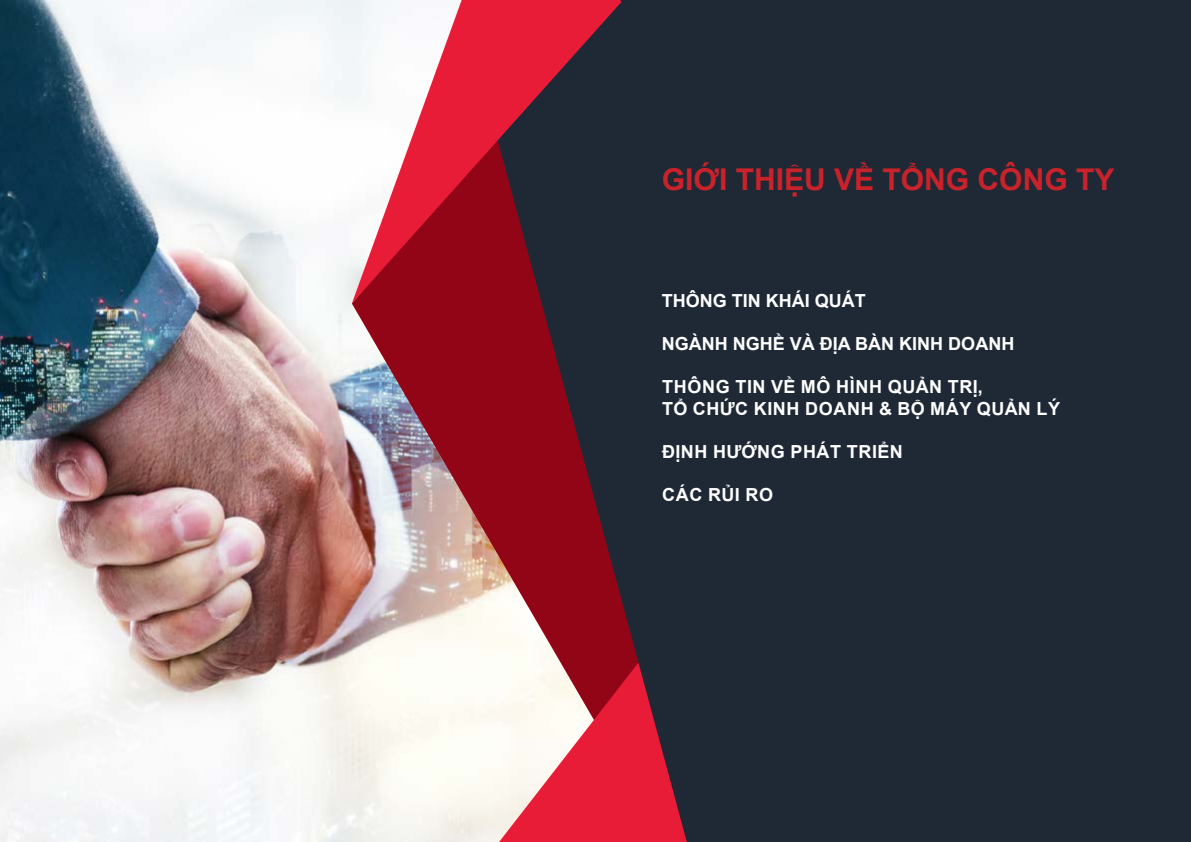
<style>
.page{position:relative;width:1191px;height:842px;background:#fff}
.page>*{position:absolute;margin:0;border:0;box-sizing:border-box;transform-origin:0 0}
.t1{font:700 30px "Arial";color:#ca222b}
.t2{font:700 18px/21.6px "Arial";letter-spacing:.02em;color:#fff}
.t3{font:700 18px "Arial";color:#fff}
</style>
<div class="page">
<img style="left:0;top:0;width:352px;height:842px">
<div style="left:621px;top:0;width:570px;height:842px;background:#1f2936"></div>
<svg style="left:352px;top:131px;width:335px;height:711px"></svg>
<svg style="left:352px;top:0;width:269px;height:303px"></svg>
<svg style="left:499px;top:663px;width:188px;height:179px"></svg>
<h1 class="t1" style="left:662px;top:158px;width:454px">GIỚI THIỆU VỀ TỔNG CÔNG TY</h1>
<p class="t3" style="left:662px;top:288px;width:205px">THÔNG TIN KHÁI QUÁT</p>
<p class="t3" style="left:662px;top:331px;width:354px">NGÀNH NGHỀ VÀ ĐỊA BÀN KINH DOANH</p>
<p class="t2" style="left:662px;top:376px;width:399px">THÔNG TIN VỀ MÔ HÌNH QUẢN TRỊ,<br>TỔ CHỨC KINH DOANH &amp; BỘ MÁY QUẢN LÝ</p>
<p class="t2" style="left:662px;top:441px;width:242px">ĐỊNH HƯỚNG PHÁT TRIỂN</p>
<p class="t2" style="left:662px;top:484px;width:112px">CÁC RỦI RO</p>
</div>
